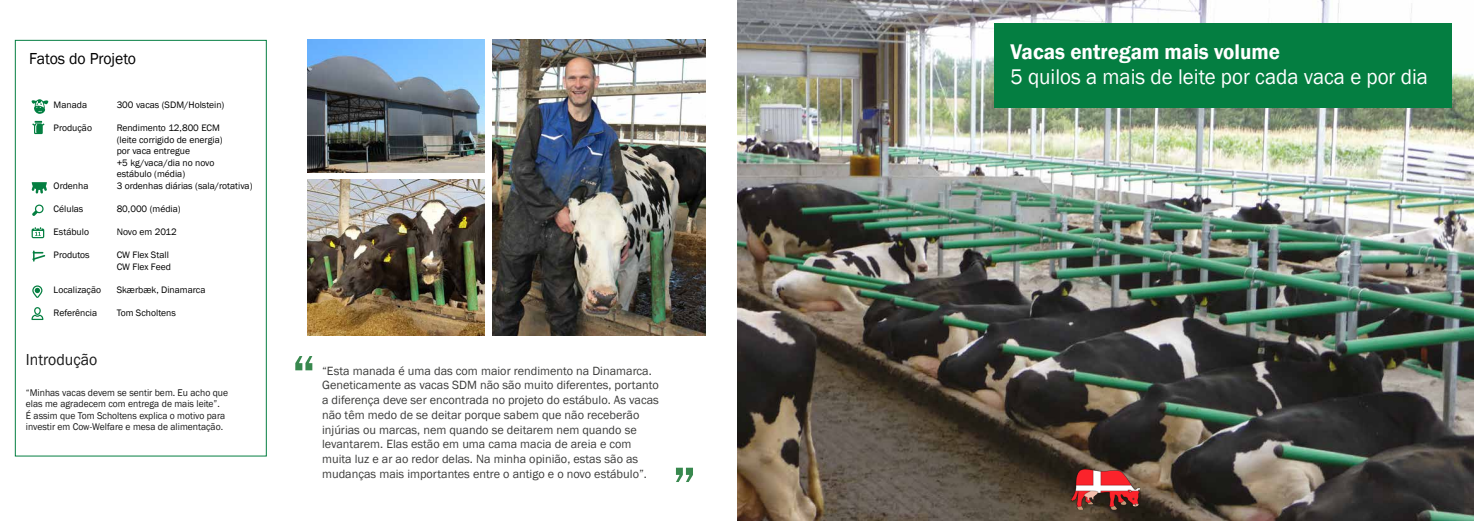
<style>
.page{position:relative;width:1474px;height:521px;background:#fff}
.page>*{position:absolute;margin:0;border:0;box-sizing:border-box;transform-origin:0 0}
.t1{font:600 52.5px "Franklin Gothic";color:#38884e}
.t2{font:21.88px "Franklin Gothic";color:#fff;scale:.96 1}
.t3{font:600 21.88px "Franklin Gothic";color:#fff;scale:.96 1}
.t4{font:16.36px "Franklin Gothic";color:#000;scale:.96 1}
.t5{font:16.36px "Franklin Gothic";color:#1a1a1a;scale:.96 1}
.t6{font:12.25px/14.7px "Franklin Gothic";color:#3c3c3b}
.t7{font:9.97px/11.5px "Franklin Gothic";color:#1a1a1a;scale:.96 1}
.t8{font:9.62px/11.5px "Franklin Gothic";color:#000}
</style>
<div class="page">
<div style="left:15px;top:40px;width:252px;height:416px;border:1px solid #047e41"></div>
<img style="left:307px;top:40px;width:177px;height:133px">
<img style="left:737px;top:0;width:736px;height:521px">
<img style="left:492px;top:40px;width:213px;height:296px">
<img style="left:307px;top:180px;width:177px;height:156px">
<svg style="left:32px;top:182px;width:15px;height:12px"></svg>
<svg style="left:32px;top:285px;width:10px;height:13px"></svg>
<svg style="left:32px;top:227px;width:12px;height:11px"></svg>
<svg style="left:31px;top:99px;width:18px;height:15px"></svg>
<svg style="left:31px;top:307px;width:12px;height:13px"></svg>
<svg style="left:32px;top:250px;width:13px;height:12px"></svg>
<svg style="left:32px;top:121px;width:12px;height:13px"></svg>
<svg style="left:32px;top:205px;width:12px;height:11px"></svg>
<img style="left:1071px;top:470px;width:68px;height:39px">
<div style="left:993px;top:23px;width:458px;height:84px;background:#047e41"></div>
<h3 class="t4" style="left:29px;top:48px;width:113px">Fatos do Projeto</h3>
<p class="t8" style="left:54px;top:99px;width:35px">Manada</p>
<p class="t8" style="left:117px;top:99px;width:109px">300 vacas (SDM/Holstein)</p>
<p class="t8" style="left:54px;top:122px;width:40px">Produção</p>
<p class="t8" style="left:117px;top:122px;width:107px">Rendimento 12,800 ECM (leite corrigido de energia) por vaca entregue<br>+5 kg/vaca/dia no novo estábulo (média)</p>
<p class="t8" style="left:54px;top:180px;width:36px">Ordenha</p>
<p class="t8" style="left:117px;top:180px;width:137px">3 ordenhas diárias (sala/rotativa)</p>
<p class="t8" style="left:54px;top:203px;width:31px">Células</p>
<p class="t8" style="left:117px;top:203px;width:65px">80,000 (média)</p>
<p class="t8" style="left:54px;top:226px;width:37px">Estábulo</p>
<p class="t8" style="left:117px;top:226px;width:62px">Novo em 2012</p>
<p class="t8" style="left:54px;top:249px;width:38px">Produtos</p>
<p class="t8" style="left:117px;top:249px;width:56px">CW Flex Stall<br>CW Flex Feed</p>
<p class="t8" style="left:54px;top:284px;width:49px">Localização</p>
<p class="t8" style="left:117px;top:284px;width:90px">Skærbæk, Dinamarca</p>
<p class="t8" style="left:54px;top:307px;width:45px">Referência</p>
<p class="t8" style="left:117px;top:307px;width:61px">Tom Scholtens</p>
<h3 class="t5" style="left:26px;top:350px;width:76px">Introdução</h3>
<p class="t7" style="left:26px;top:387px;width:212px">“Minhas vacas devem se sentir bem. Eu acho que elas me agradecem com entrega de mais leite”.<br>É assim que Tom Scholtens explica o motivo para investir em Cow-Welfare e mesa de alimentação.</p>
<h1 class="t1" style="left:292px;top:341px;width:24px">“</h1>
<p class="t6" style="left:322px;top:364px;width:338px">“Esta manada é uma das com maior rendimento na Dinamarca.<br>Geneticamente as vacas SDM não são muito diferentes, portanto a diferença deve ser encontrada no projeto do estábulo. As vacas não têm medo de se deitar porque sabem que não receberão injúrias ou marcas, nem quando se deitarem nem quando se levantarem. Elas estão em uma cama macia de areia e com muita luz e ar ao redor delas. Na minha opinião, estas são as mudanças mais importantes entre o antigo e o novo estábulo”.</p>
<h1 class="t1" style="left:696px;top:497px;width:24px;rotate:-180deg">“</h1>
<h2 class="t3" style="left:1010px;top:38px;width:282px">Vacas entregam mais volume</h2>
<h2 class="t2" style="left:1010px;top:63px;width:436px">5 quilos a mais de leite por cada vaca e por dia</h2>
</div>
